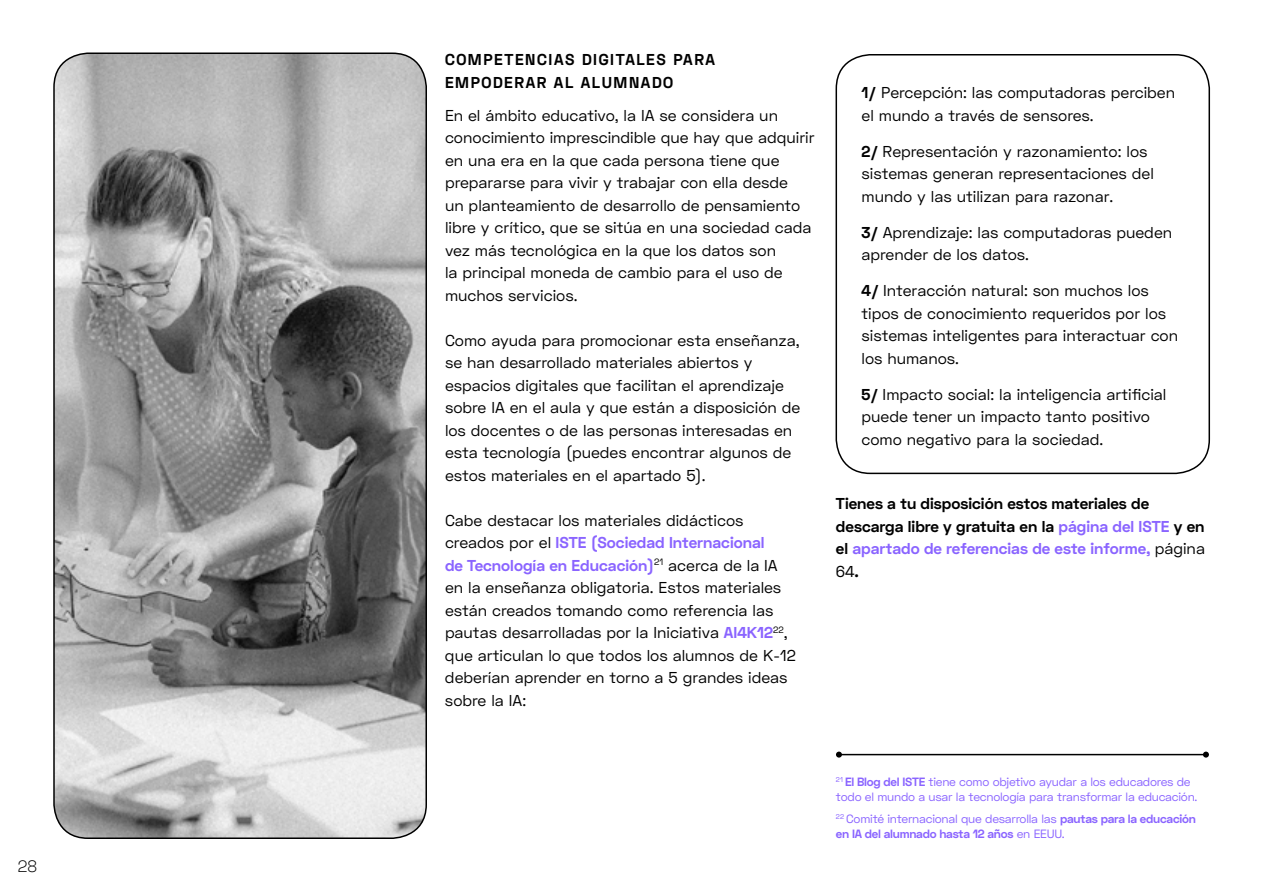
<style>
.page{position:relative;width:1263px;height:893px;background:#fff}
.page>*{position:absolute;margin:0;border:0;box-sizing:border-box;transform-origin:0 0}
.t1{font:300 16.5px "Space Grotesk";color:#000}
.t2{font:15.75px/22.5px "Space Grotesk";color:#000}
.t3{font:700 15.75px/22.5px "Space Grotesk";color:#000}
.t4{font:700 15.75px/22.5px "Space Grotesk";letter-spacing:.1em;color:#000}
.t5{font:12px/15px "Space Grotesk";letter-spacing:-.02em;color:#8a64ff}
.t6{font:700 12px/15px "Space Grotesk";letter-spacing:-.02em;color:#8a64ff}
.s1{font-weight:700;color:#8a64ff}
.s2{font-weight:700}
.s3{color:#8a64ff}
.s4{font-weight:400}
</style>
<div class="page">
<div style="left:835px;top:54px;width:375px;height:420px;border:2px solid #000;border-radius:34px"></div>
<img style="left:54px;top:53px;width:372px;height:785px">
<div style="left:53px;top:53px;width:374px;height:786px;border:2px solid #000;border-radius:34px"></div>
<hr style="left:839px;top:754px;width:367px;height:1px;background:#000">
<svg style="left:1203px;top:752px;width:6px;height:6px"></svg>
<svg style="left:836px;top:752px;width:6px;height:6px"></svg>
<p class="t1" style="left:18px;top:856px;width:21px">28</p>
<p class="t4" style="left:445px;top:49px;width:272px">COMPETENCIAS DIGITALES PARA<br>EMPODERAR AL ALUMNADO</p>
<p class="t2" style="left:445px;top:104px;width:371px">En el ámbito educativo, la IA se considera un conocimiento imprescindible que hay que adquirir en una era en la que cada persona tiene que prepararse para vivir y trabajar con ella desde<br>un planteamiento de desarrollo de pensamiento libre y crítico, que se sitúa en una sociedad cada vez más tecnológica en la que los datos son<br>la principal moneda de cambio para el uso de muchos servicios.</p>
<p class="t2" style="left:445px;top:329px;width:357px">Como ayuda para promocionar esta enseñanza, se han desarrollado materiales abiertos y espacios digitales que facilitan el aprendizaje sobre IA en el aula y que están a disposición de los docentes o de las personas interesadas en esta tecnología (puedes encontrar algunos de estos materiales en el apartado 5).</p>
<p class="t2" style="left:445px;top:509px;width:352px">Cabe destacar los materiales didácticos creados por el <span class="s1">ISTE (Sociedad Internacional<br>de Tecnología en Educación)</span><sup>21</sup> acerca de la IA en la enseñanza obligatoria. Estos materiales están creados tomando como referencia las pautas desarrolladas por la Iniciativa <span class="s1">AI4K12</span><sup>22</sup>, que articulan lo que todos los alumnos de K-12 deberían aprender en torno a 5 grandes ideas sobre la IA:</p>
<p class="t2" style="left:861px;top:81px;width:315px"><span class="s2">1/</span> Percepción: las computadoras perciben el mundo a través de sensores.</p>
<p class="t2" style="left:861px;top:140px;width:294px"><span class="s2">2/</span> Representación y razonamiento: los sistemas generan representaciones del mundo y las utilizan para razonar.</p>
<p class="t2" style="left:861px;top:221px;width:312px"><span class="s2">3/</span> Aprendizaje: las computadoras pueden aprender de los datos.</p>
<p class="t2" style="left:861px;top:279px;width:318px"><span class="s2">4/</span> Interacción natural: son muchos los tipos de conocimiento requeridos por los sistemas inteligentes para interactuar con los humanos.</p>
<p class="t2" style="left:861px;top:383px;width:306px"><span class="s2">5/</span> Impacto social: la inteligencia artificial puede tener un impacto tanto positivo como negativo para la sociedad.</p>
<p class="t3" style="left:836px;top:493px;width:370px">Tienes a tu disposición estos materiales de descarga libre y gratuita en la <span class="s3">página del ISTE</span> y en el <span class="s3">apartado de referencias de este informe,</span> <span class="s4">página 64</span>.</p>
<p class="t5" style="left:836px;top:774px;width:363px"><sup>21</sup> <span class="s2">El Blog del ISTE</span> tiene como objetivo ayudar a los educadores de todo el mundo a usar la tecnología para transformar la educación.</p>
<p class="t6" style="left:836px;top:812px;width:361px"><sup>22</sup> <span class="s4">Comité internacional que desarrolla las</span> pautas para la educación en IA del alumnado hasta 12 años <span class="s4">en EEUU.</span></p>
</div>
